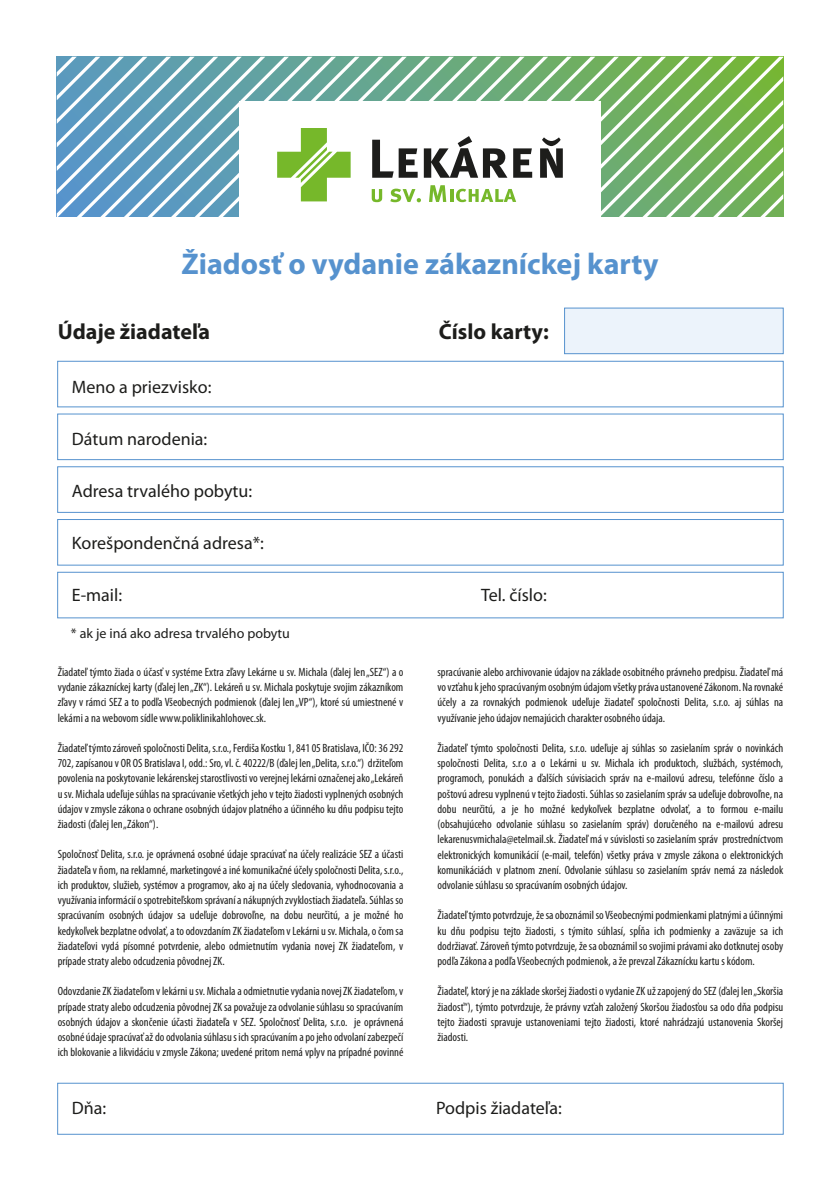
<style>
.page{position:relative;width:840px;height:1191px;background:#fff}
.page>*{position:absolute;margin:0;border:0;box-sizing:border-box;transform-origin:0 0}
.t1{font:700 30px "Myriad Pro";color:#5692ce}
.t2{font:700 22px "Myriad Pro";color:#1d1d1b}
.t3{font:18px "Myriad Pro";color:#1d1d1b}
.t4{font:14px "Myriad Pro";color:#1d1d1b}
.t5{font:condensed 12px/15.2px "Myriad Pro";color:#1d1d1b;text-align:justify}
</style>
<div class="page">
<div style="left:57px;top:361px;width:726px;height:46px;background:#fff;border:1px solid #5692ce"></div>
<div style="left:57px;top:414px;width:726px;height:46px;background:#fff;border:1px solid #5692ce"></div>
<div style="left:57px;top:466px;width:726px;height:46px;background:#fff;border:1px solid #5692ce"></div>
<div style="left:564px;top:308px;width:218px;height:46px;background:#ecf3fb;border:1px solid #5692ce"></div>
<div style="left:57px;top:519px;width:726px;height:46px;background:#fff;border:1px solid #5692ce"></div>
<div style="left:57px;top:572px;width:726px;height:46px;background:#fff;border:1px solid #5692ce"></div>
<div style="left:57px;top:1083px;width:726px;height:51px;background:#fff;border:1px solid #5692ce"></div>
<svg style="left:57px;top:57px;width:725px;height:160px"></svg>
<h1 class="t1" style="left:181px;top:244px;width:478px">Žiadosť o vydanie zákazníckej karty</h1>
<h2 class="t2" style="left:58px;top:317px;width:154px">Údaje žiadateľa</h2>
<h2 class="t2" style="left:438px;top:317px;width:111px">Číslo karty:</h2>
<h3 class="t3" style="left:72px;top:375px;width:141px">Meno a priezvisko:</h3>
<h3 class="t3" style="left:72px;top:427px;width:137px">Dátum narodenia:</h3>
<h3 class="t3" style="left:72px;top:479px;width:182px">Adresa trvalého pobytu:</h3>
<h3 class="t3" style="left:72px;top:531px;width:193px">Korešpondenčná adresa*:</h3>
<h3 class="t3" style="left:72px;top:583px;width:52px">E-mail:</h3>
<h3 class="t3" style="left:481px;top:583px;width:67px">Tel. číslo:</h3>
<p class="t4" style="left:71px;top:625px;width:220px">* ak je iná ako adresa trvalého pobytu</p>
<p class="t5" style="left:58px;top:664px;width:347px">Žiadateľ týmto žiada o účasť v systéme Extra zľavy Lekárne u sv. Michala (ďalej len „SEZ“) a o vydanie zákazníckej karty (ďalej len „ZK“). Lekáreň u sv. Michala poskytuje svojim zákazníkom zľavy v rámci SEZ a to podľa Všeobecných podmienok (ďalej len „VP“), ktoré sú umiestnené v lekárni a na webovom sídle www.poliklinikahlohovec.sk.</p>
<p class="t5" style="left:58px;top:740px;width:347px">Žiadateľ týmto zároveň spoločnosti Delita, s.r.o., Ferdiša Kostku 1, 841 05 Bratislava, IČO: 36 292<br>702, zapísanou v OR OS Bratislava I, odd.: Sro, vl. č. 40222/B (ďalej len „Delita, s.r.o.“) držiteľom povolenia na poskytovanie lekárenskej starostlivosti vo verejnej lekárni označenej ako „Lekáreň u sv. Michala udeľuje súhlas na spracúvanie všetkých jeho v tejto žiadosti vyplnených osobných údajov v zmysle zákona o ochrane osobných údajov platného a účinného ku dňu podpisu tejto žiadosti (ďalej len „Zákon“).</p>
<p class="t5" style="left:58px;top:846px;width:347px">Spoločnosť Delita, s.r.o. je oprávnená osobné údaje spracúvať na účely realizácie SEZ a účasti žiadateľa v ňom, na reklamné, marketingové a iné komunikačné účely spoločnosti Delita, s.r.o., ich produktov, služieb, systémov a programov, ako aj na účely sledovania, vyhodnocovania a využívania informácií o spotrebiteľskom správaní a nákupných zvyklostiach žiadateľa. Súhlas so spracúvaním osobných údajov sa udeľuje dobrovoľne, na dobu neurčitú, a je možné ho kedykoľvek bezplatne odvolať, a to odovzdaním ZK žiadateľom v Lekárni u sv. Michala, o čom sa žiadateľovi vydá písomné potvrdenie, alebo odmietnutím vydania novej ZK žiadateľom, v prípade straty alebo odcudzenia pôvodnej ZK.</p>
<p class="t5" style="left:58px;top:983px;width:347px">Odovzdanie ZK žiadateľom v lekárni u sv. Michala a odmietnutie vydania novej ZK žiadateľom, v prípade straty alebo odcudzenia pôvodnej ZK sa považuje za odvolanie súhlasu so spracúvaním osobných údajov a skončenie účasti žiadateľa v SEZ. Spoločnosť Delita, s.r.o. je oprávnená osobné údaje spracúvať až do odvolania súhlasu s ich spracúvaním a po jeho odvolaní zabezpečí ich blokovanie a likvidáciu v zmysle Zákona; uvedené pritom nemá vplyv na prípadné povinné</p>
<p class="t5" style="left:437px;top:664px;width:347px">spracúvanie alebo archivovanie údajov na základe osobitného právneho predpisu. Žiadateľ má vo vzťahu k jeho spracúvaným osobným údajom všetky práva ustanovené Zákonom. Na rovnaké účely a za rovnakých podmienok udeľuje žiadateľ spoločnosti Delita, s.r.o. aj súhlas na využívanie jeho údajov nemajúcich charakter osobného údaja.</p>
<p class="t5" style="left:437px;top:740px;width:347px">Žiadateľ týmto spoločnosti Delita, s.r.o. udeľuje aj súhlas so zasielaním správ o novinkách spoločnosti Delita, s.r.o a o Lekárni u sv. Michala ich produktoch, službách, systémoch, programoch, ponukách a ďalších súvisiacich správ na e-mailovú adresu, telefónne číslo a poštovú adresu vyplnenú v tejto žiadosti. Súhlas so zasielaním správ sa udeľuje dobrovoľne, na dobu neurčitú, a je ho možné kedykoľvek bezplatne odvolať, a to formou e-mailu (obsahujúceho odvolanie súhlasu so zasielaním správ) doručeného na e-mailovú adresu lekarenusvmichala@etelmail.sk. Žiadateľ má v súvislosti so zasielaním správ prostredníctvom elektronických komunikácií (e-mail, telefón) všetky práva v zmysle zákona o elektronických komunikáciách v platnom znení. Odvolanie súhlasu so zasielaním správ nemá za následok odvolanie súhlasu so spracúvaním osobných údajov.</p>
<p class="t5" style="left:437px;top:907px;width:347px">Žiadateľ týmto potvrdzuje, že sa oboznámil so Všeobecnými podmienkami platnými a účinnými ku dňu podpisu tejto žiadosti, s týmito súhlasí, spĺňa ich podmienky a zaväzuje sa ich dodržiavať. Zároveň týmto potvrdzuje, že sa oboznámil so svojimi právami ako dotknutej osoby podľa Zákona a podľa Všeobecných podmienok, a že prevzal Zákaznícku kartu s kódom.</p>
<p class="t5" style="left:437px;top:983px;width:347px">Žiadateľ, ktorý je na základe skoršej žiadosti o vydanie ZK už zapojený do SEZ (ďalej len „Skoršia žiadosť“), týmto potvrdzuje, že právny vzťah založený Skoršou žiadosťou sa odo dňa podpisu tejto žiadosti spravuje ustanoveniami tejto žiadosti, ktoré nahrádzajú ustanovenia Skoršej žiadosti.</p>
<h3 class="t3" style="left:72px;top:1097px;width:36px">Dňa:</h3>
<h3 class="t3" style="left:436px;top:1097px;width:127px">Podpis žiadateľa:</h3>
</div>
